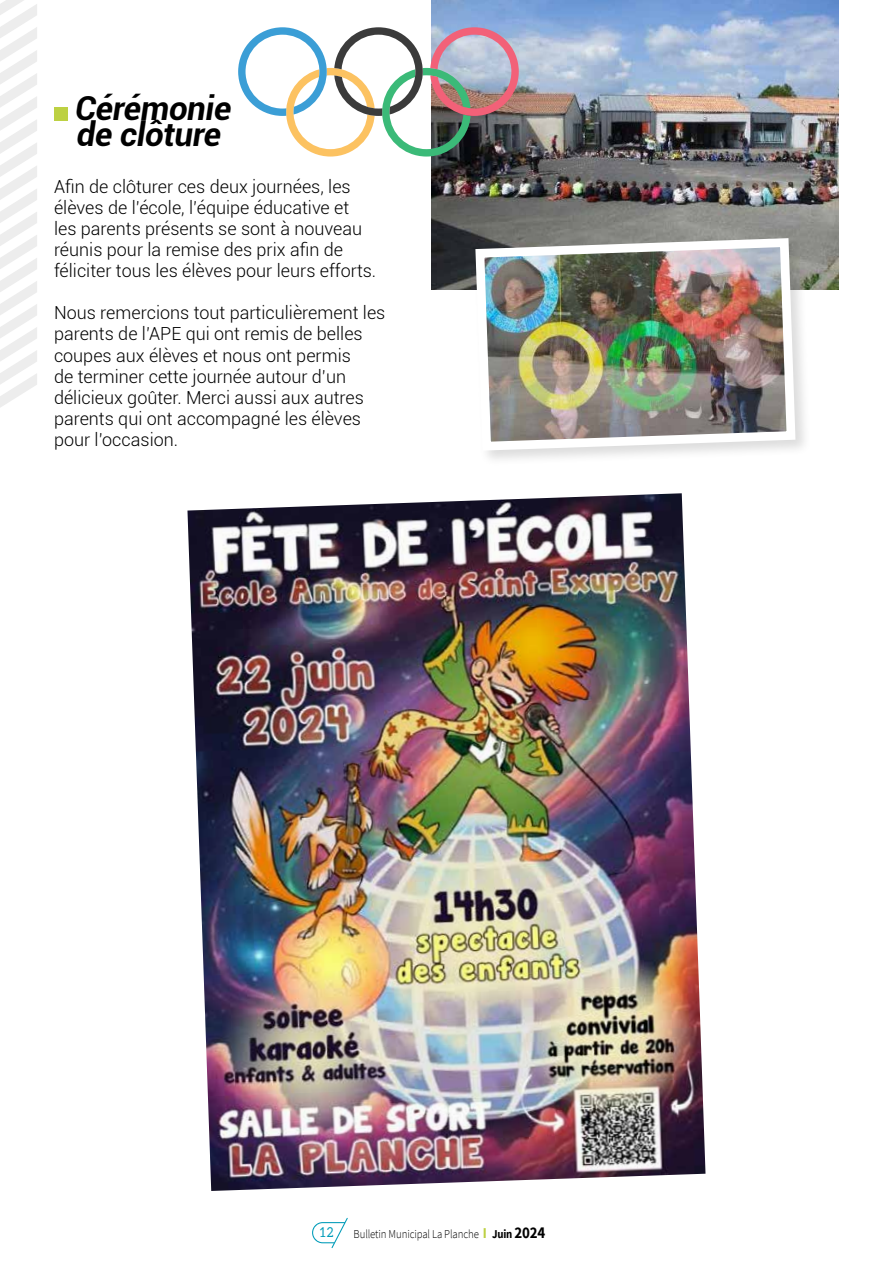
<style>
.page{position:relative;width:893px;height:1263px;background:#fff}
.page>*{position:absolute;margin:0;border:0;box-sizing:border-box;transform-origin:0 0}
.t1{font:italic 700 33px/25.2px "Roboto";letter-spacing:-.01em;color:#000}
.t2{font:300 18px/21px "Roboto";color:#000}
.t3{font:13.65px "Aleo";color:#009cb9;scale:.9 1}
.t4{font:300 12px "Source Sans Pro";letter-spacing:-.01em;color:#000;scale:.9 1}
.s1{font-weight:700;font-size:15px;color:#bdd143}
.s2{font-weight:700}
.s3{font-weight:700;font-size:16.5px}
</style>
<div class="page">
<svg style="left:0;top:0;width:37px;height:407px"></svg>
<svg style="left:312px;top:1218px;width:36px;height:30px"></svg>
<img style="left:187px;top:493px;width:518px;height:698px">
<div style="left:54px;top:107px;width:14px;height:13px;background:#bdd143"></div>
<img style="left:432px;top:0;width:407px;height:289px">
<svg style="left:238px;top:27px;width:281px;height:130px"></svg>
<div style="left:473px;top:236px;width:339px;height:231px;background:#000;opacity:.14"></div>
<img style="left:471px;top:234px;width:329px;height:221px">
<h1 class="t1" style="left:75px;top:95px;width:158px">Cérémonie de clôture</h1>
<p class="t2" style="left:54px;top:176px;width:324px">Afin de clôturer ces deux journées, les élèves de l’école, l’équipe éducative et les parents présents se sont à nouveau réunis pour la remise des prix afin de féliciter tous les élèves pour leurs efforts.</p>
<p class="t2" style="left:54px;top:302px;width:333px">Nous remercions tout particulièrement les parents de l’APE qui ont remis de belles coupes aux élèves et nous ont permis<br>de terminer cette journée autour d’un délicieux goûter. Merci aussi aux autres parents qui ont accompagné les élèves pour l’occasion.</p>
<p class="t3" style="left:319px;top:1222px;width:18px">12</p>
<p class="t4" style="left:354px;top:1227px;width:215px">Bulletin Municipal La Planche <span class="s1">I</span> <span class="s2">Juin</span> <span class="s3">2024</span></p>
</div>
